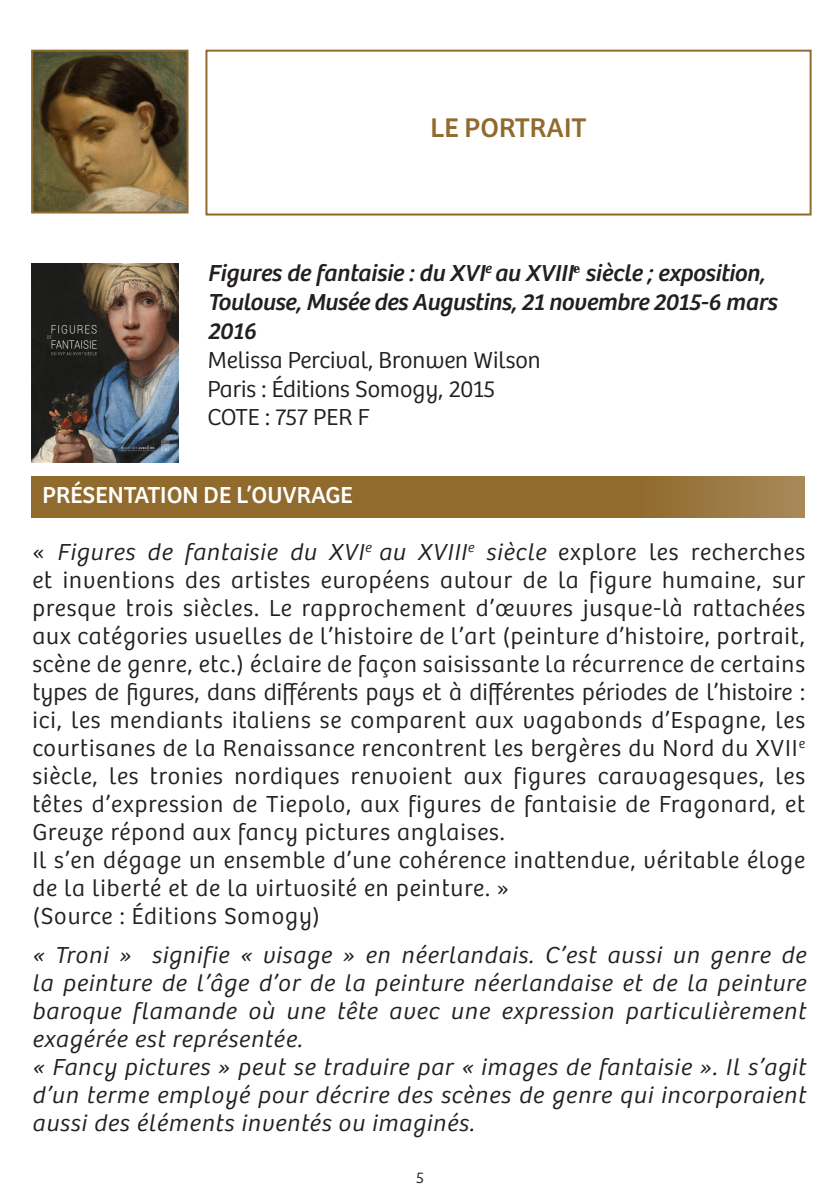
<style>
.page{position:relative;width:840px;height:1191px;background:#fff}
.page>*{position:absolute;margin:0;border:0;box-sizing:border-box;transform-origin:0 0}
.t1{font:28px "Bree";color:#916b2e}
.t2{font:300 24px/28px "Bree";letter-spacing:.04em;color:#231f20;text-align:justify}
.t3{font:italic 300 24px/28px "Bree";letter-spacing:.04em;color:#231f20;text-align:justify}
.t4{font:italic 24px/28.8px "Bree";letter-spacing:-.01em;color:#231f20}
.t5{font:300 24px "Bree";color:#231f20}
.t6{font:24px "Bree";color:#fff}
.t7{font:300 24px "Bree";letter-spacing:-.02em;color:#231f20}
.t8{font:300 16px "Bree";color:#231f20}
.s1{font-style:italic}
</style>
<div class="page">
<img style="left:34px;top:53px;width:151px;height:157px">
<div style="left:31px;top:50px;width:157px;height:163px;border:2px solid #916b2e"></div>
<div style="left:205px;top:50px;width:606px;height:165px;border:2px solid #916b2e"></div>
<svg style="left:31px;top:476px;width:773px;height:41px;background:#936e32"></svg>
<img style="left:31px;top:263px;width:148px;height:199px">
<p class="t1" style="left:430px;top:111px;width:158px">LE PORTRAIT</p>
<p class="t4" style="left:207px;top:259px;width:558px">Figures de fantaisie : du XVI<sup>e</sup> au XVIII<sup>e</sup> siècle ; exposition,</p>
<p class="t4" style="left:207px;top:288px;width:570px">Toulouse, Musée des Augustins, 21 novembre 2015-6 mars<br>2016</p>
<p class="t5" style="left:207px;top:346px;width:334px">Melissa Percival, Bronwen Wilson</p>
<p class="t5" style="left:207px;top:375px;width:289px">Paris : Éditions Somogy, 2015</p>
<p class="t7" style="left:207px;top:404px;width:164px">COTE : 757 PER F</p>
<p class="t6" style="left:42px;top:481px;width:312px">PRÉSENTATION DE L’OUVRAGE</p>
<p class="t2" style="left:32px;top:538px;width:773px">« <span class="s1">Figures de fantaisie du XVI</span><sup>e</sup> <span class="s1">au XVIII</span><sup>e</sup> <span class="s1">siècle</span> explore les recherches et inventions des artistes européens autour de la figure humaine, sur presque trois siècles. Le rapprochement d’œuvres jusque-là rattachées aux catégories usuelles de l’histoire de l’art (peinture d’histoire, portrait, scène de genre, etc.) éclaire de façon saisissante la récurrence de certains types de figures, dans différents pays et à différentes périodes de l’histoire : ici, les mendiants italiens se comparent aux vagabonds d’Espagne, les courtisanes de la Renaissance rencontrent les bergères du Nord du XVII<sup>e </sup>siècle, les tronies nordiques renvoient aux figures caravagesques, les têtes d’expression de Tiepolo, aux figures de fantaisie de Fragonard, et Greuze répond aux fancy pictures anglaises.</p>
<p class="t2" style="left:32px;top:846px;width:773px">Il s’en dégage un ensemble d’une cohérence inattendue, véritable éloge de la liberté et de la virtuosité en peinture. »</p>
<p class="t2" style="left:32px;top:902px;width:289px">(Source : Éditions Somogy)</p>
<p class="t3" style="left:32px;top:941px;width:774px">« Troni » signifie « visage » en néerlandais. C’est aussi un genre de la peinture de l’âge d’or de la peinture néerlandaise et de la peinture baroque flamande où une tête avec une expression particulièrement exagérée est représentée.</p>
<p class="t3" style="left:32px;top:1053px;width:774px">« Fancy pictures » peut se traduire par « images de fantaisie ». Il s’agit d’un terme employé pour décrire des scènes de genre qui incorporaient aussi des éléments inventés ou imaginés.</p>
<p class="t8" style="left:416px;top:1168px;width:9px">5</p>
</div>
